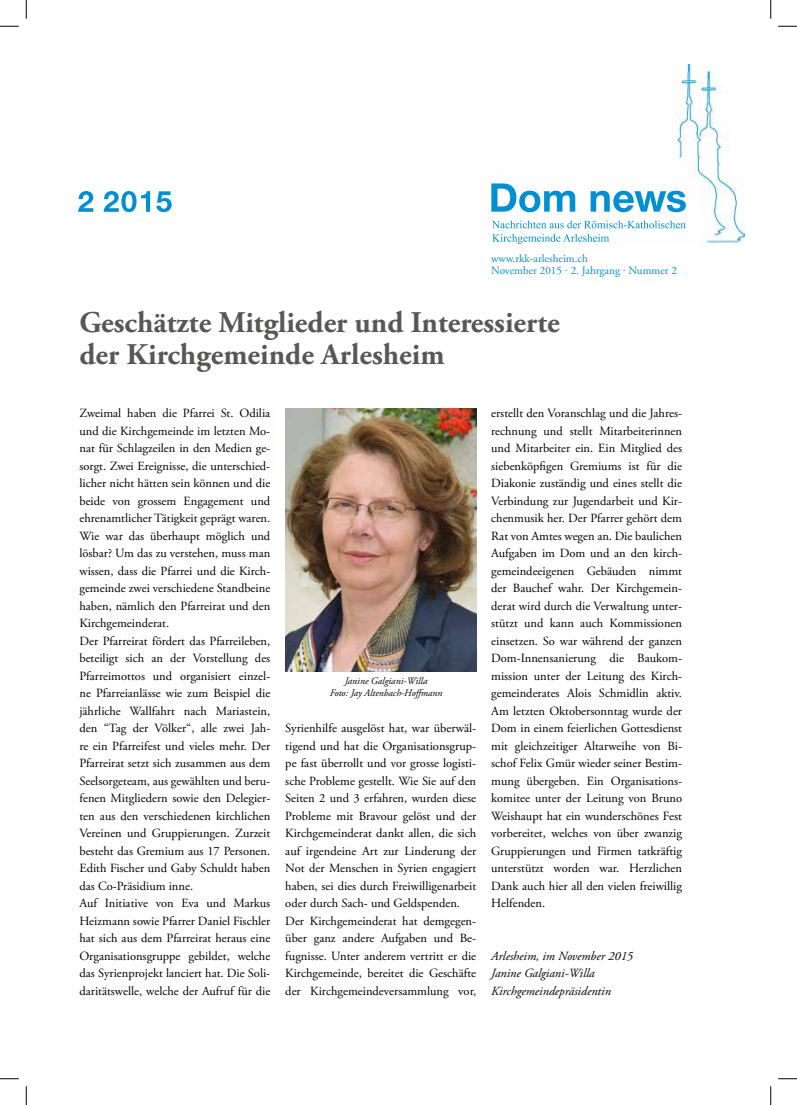
<style>
.page{position:relative;width:797px;height:1105px;background:#fff}
.page>*{position:absolute;margin:0;border:0;box-sizing:border-box;transform-origin:0 0}
.t1{font:700 30px/32.5px "Adobe Garamond Pro";color:#575756}
.t2{font:12.5px/17.5px "Adobe Garamond Pro";color:#000}
.t3{font:italic 12.5px/17.5px "Adobe Garamond Pro";color:#000}
.t4{font:11.25px/12.5px "Adobe Garamond Pro";color:#008fd2}
.t5{font:italic 10px/12.5px "Adobe Garamond Pro";color:#000;text-align:center}
</style>
<div class="page">
<img style="left:492px;top:65px;width:252px;height:180px">
<svg style="left:491px;top:183px;width:195px;height:29px"></svg>
<svg style="left:492px;top:234px;width:117px;height:10px"></svg>
<svg style="left:492px;top:221px;width:194px;height:7px"></svg>
<img style="left:285px;top:409px;width:191px;height:262px">
<svg style="left:78px;top:191px;width:94px;height:21px"></svg>
<svg style="left:0;top:25px;width:19px;height:2px"></svg>
<svg style="left:778px;top:25px;width:19px;height:2px"></svg>
<svg style="left:0;top:1078px;width:19px;height:1px"></svg>
<svg style="left:778px;top:1078px;width:19px;height:1px"></svg>
<svg style="left:25px;top:0;width:2px;height:19px"></svg>
<svg style="left:25px;top:1086px;width:2px;height:19px"></svg>
<svg style="left:770px;top:0;width:1px;height:19px"></svg>
<svg style="left:770px;top:1086px;width:1px;height:19px"></svg>
<p class="t4" style="left:491px;top:252px;width:187px">www.rkk-arlesheim.ch<br>November 2015 . 2. Jahrgang . Nummer 2</p>
<h1 class="t1" style="left:79px;top:306px;width:482px">Geschätzte Mitglieder und Interessierte der Kirchgemeinde Arlesheim</h1>
<p class="t2" style="left:79px;top:405px;width:192px">Zweimal haben die Pfarrei St. Odilia und die Kirchgemeinde im letzten Mo&shy;nat für Schlagzeilen in den Medien ge&shy;sorgt. Zwei Ereignisse, die unterschied&shy;licher nicht hätten sein können und die beide von grossem Engagement und ehrenamtlicher Tätigkeit geprägt waren.<br>Wie war das überhaupt möglich und lösbar? Um das zu verstehen, muss man wissen, dass die Pfarrei und die Kirch&shy;gemeinde zwei verschiedene Standbeine haben, nämlich den Pfarreirat und den Kirchgemeinderat.<br>Der Pfarreirat fördert das Pfarreileben, beteiligt sich an der Vorstellung des Pfarreimottos und organisiert einzel&shy;ne Pfarreianlässe wie zum Beispiel die jährliche Wallfahrt nach Mariastein, den “Tag der Völker“, alle zwei Jah&shy;re ein Pfarreifest und vieles mehr. Der Pfarreirat setzt sich zusammen aus dem Seelsorgeteam, aus gewählten und beru&shy;fenen Mitgliedern sowie den Delegier&shy;ten aus den verschiedenen kirchlichen Vereinen und Gruppierungen. Zurzeit besteht das Gremium aus 17 Personen.<br>Edith Fischer und Gaby Schuldt haben das Co-Präsidium inne.<br>Auf Initiative von Eva und Markus Heizmann sowie Pfarrer Daniel Fischler hat sich aus dem Pfarreirat heraus eine Organisationsgruppe gebildet, welche das Syrienprojekt lanciert hat. Die Soli&shy;daritätswelle, welche der Aufruf für die</p>
<p class="t2" style="left:491px;top:405px;width:192px;text-align:justify">erstellt den Voranschlag und die Jahres&shy;rechnung und stellt Mitarbeiterinnen und Mitarbeiter ein. Ein Mitglied des siebenköpfigen Gremiums ist für die Diakonie zuständig und eines stellt die Verbindung zur Jugendarbeit und Kir&shy;chenmusik her. Der Pfarrer gehört dem Rat von Amtes wegen an. Die baulichen Aufgaben im Dom und an den kirch&shy;gemeindeeigenen Gebäuden nimmt der Bauchef wahr. Der Kirchgemein&shy;derat wird durch die Verwaltung unter&shy;stützt und kann auch Kommissionen einsetzen. So war während der ganzen Dom-Innensanierung die Baukom&shy;mission unter der Leitung des Kirch&shy;gemeinderates Alois Schmidlin aktiv.<br>Am letzten Oktobersonntag wurde der Dom in einem feierlichen Gottesdienst mit gleichzeitiger Altarweihe von Bi&shy;schof Felix Gmür wieder seiner Bestim&shy;mung übergeben. Ein Organisations&shy;komitee unter der Leitung von Bruno Weishaupt hat ein wunderschönes Fest vorbereitet, welches von über zwanzig Gruppierungen und Firmen tatkräftig unterstützt worden war. Herzlichen Dank auch hier all den vielen freiwillig Helfenden.</p>
<p class="t5" style="left:330px;top:675px;width:114px">Janine Galgiani-Willa<br>Foto: Jay Altenbach-Hoffmann</p>
<p class="t2" style="left:285px;top:720px;width:192px">Syrienhilfe ausgelöst hat, war überwäl&shy;tigend und hat die Organisationsgrup&shy;pe fast überrollt und vor grosse logisti&shy;sche Probleme gestellt. Wie Sie auf den Seiten 2 und 3 erfahren, wurden diese Probleme mit Bravour gelöst und der Kirchgemeinderat dankt allen, die sich auf irgendeine Art zur Linderung der Not der Menschen in Syrien engagiert haben, sei dies durch Freiwilligenarbeit oder durch Sach- und Geldspenden.<br>Der Kirchgemeinderat hat demgegen&shy;über ganz andere Aufgaben und Be&shy;fugnisse. Unter anderem vertritt er die Kirchgemeinde, bereitet die Geschäfte der Kirchgemeindeversammlung vor,</p>
<p class="t3" style="left:491px;top:947px;width:143px">Arlesheim, im November 2015<br>Janine Galgiani-Willa<br>Kirchgemeindepräsidentin</p>
</div>
